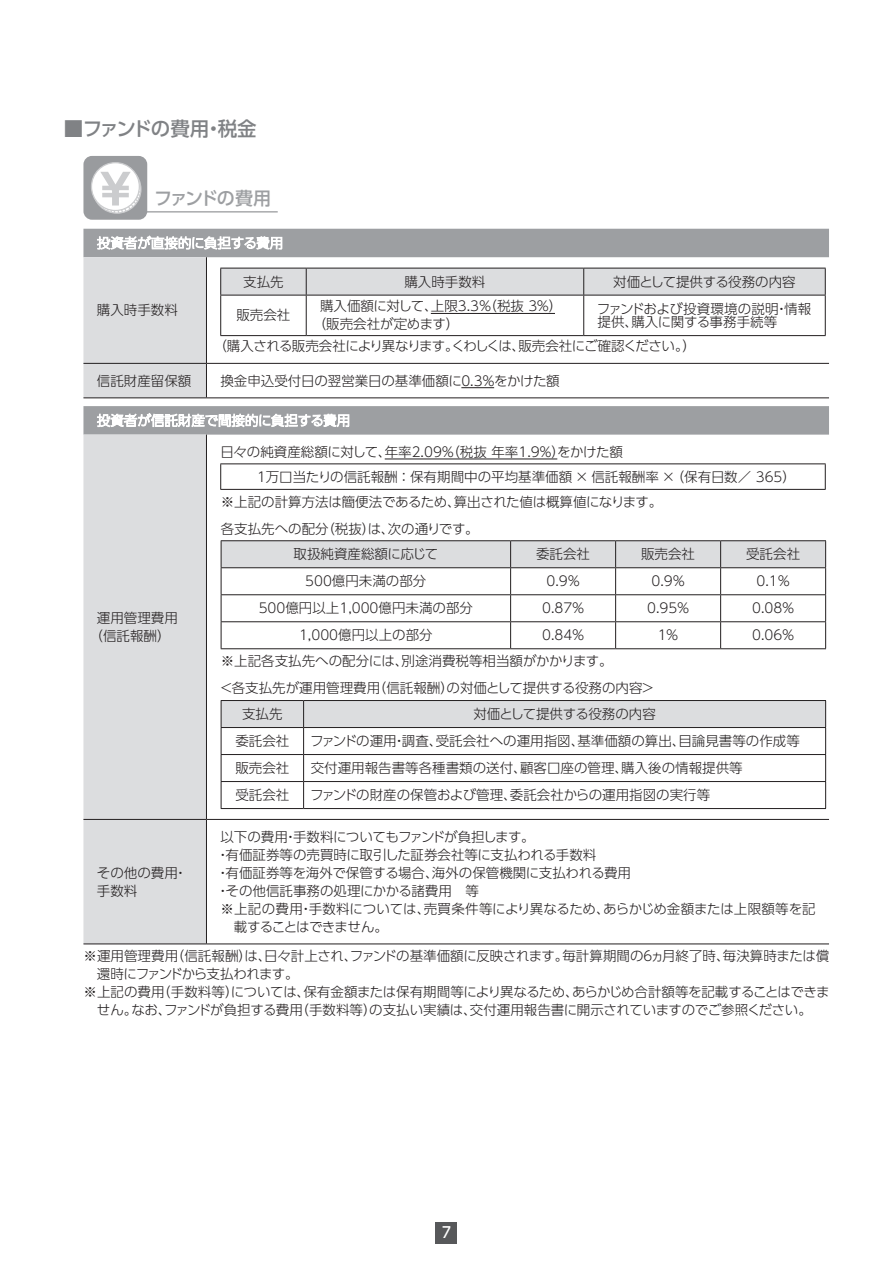
<style>
.page{position:relative;width:893px;height:1263px;background:#fff}
.page>*{position:absolute;margin:0;border:0;box-sizing:border-box;transform-origin:0 0}
.t1{font:500 19.5px "UD Shin Go Pro";letter-spacing:-.06em;color:#808285}
.t2{font:500 18px "UD Shin Go Pro";letter-spacing:-.095em;color:#9d9fa2}
.t3{font:500 15px "UD Shin Go Pro";color:#fff;scale:.9 1}
.t4{font:300 13.5px/18px "UD Shin Go Pro";color:#231f20}
.t5{font:300 13.5px "UD Shin Go Pro";letter-spacing:-.02em;color:#231f20}
.t6{font:300 13.5px "UD Shin Go Pro";letter-spacing:-.025em;color:#231f20}
.t7{font:300 13.5px "UD Shin Go Pro";letter-spacing:-.045em;color:#231f20}
.t8{font:300 13.5px "UD Shin Go Pro";letter-spacing:-.035em;color:#231f20}
.t9{font:300 13.5px "UD Shin Go Pro";letter-spacing:-.06em;color:#231f20}
.t10{font:300 13.5px "UD Shin Go Pro";letter-spacing:-.055em;color:#231f20}
</style>
<div class="page">
<div style="left:436px;top:1222px;width:21px;height:21px;background:#57585a"></div>
<div style="left:83px;top:156px;width:64px;height:64px;background:#999b9e;border-radius:9px"></div>
<div style="left:91px;top:163px;width:48px;height:48px;background:#fff;border-radius:50%"></div>
<div style="left:91px;top:162px;width:49px;height:49px;border:1px solid #cbccce;border-radius:50%"></div>
<svg style="left:100px;top:172px;width:42px;height:42px"></svg>
<hr style="left:128px;top:211px;width:150px;height:1px;background:#999b9e">
<svg style="left:83px;top:229px;width:746px;height:206px"></svg>
<div style="left:83px;top:257px;width:123px;height:140px;background:#dcdddf"></div>
<div style="left:83px;top:435px;width:123px;height:508px;background:#dcdddf"></div>
<hr style="left:206px;top:257px;width:1px;height:106px;background:#231f20">
<hr style="left:83px;top:363px;width:123px;height:1px;background:#231f20">
<hr style="left:206px;top:363px;width:623px;height:1px;background:#231f20">
<hr style="left:206px;top:364px;width:1px;height:33px;background:#231f20">
<hr style="left:83px;top:397px;width:123px;height:1px;background:#231f20">
<hr style="left:206px;top:397px;width:623px;height:1px;background:#231f20">
<hr style="left:83px;top:819px;width:123px;height:1px;background:#231f20">
<hr style="left:206px;top:819px;width:623px;height:1px;background:#231f20">
<hr style="left:206px;top:820px;width:1px;height:123px;background:#231f20">
<hr style="left:83px;top:943px;width:123px;height:1px;background:#231f20">
<hr style="left:206px;top:943px;width:623px;height:1px;background:#231f20">
<hr style="left:206px;top:435px;width:1px;height:384px;background:#231f20">
<svg style="left:97px;top:235px;width:185px;height:15px"></svg>
<svg style="left:220px;top:268px;width:606px;height:27px"></svg>
<hr style="left:220px;top:295px;width:86px;height:1px;background:#231f20">
<hr style="left:220px;top:295px;width:1px;height:40px;background:#231f20">
<hr style="left:306px;top:295px;width:278px;height:1px;background:#231f20">
<hr style="left:306px;top:295px;width:1px;height:40px;background:#231f20">
<hr style="left:584px;top:295px;width:242px;height:1px;background:#231f20">
<hr style="left:583px;top:295px;width:1px;height:40px;background:#231f20">
<hr style="left:825px;top:295px;width:1px;height:40px;background:#231f20">
<hr style="left:220px;top:335px;width:86px;height:1px;background:#231f20">
<hr style="left:306px;top:335px;width:278px;height:1px;background:#231f20">
<hr style="left:584px;top:335px;width:242px;height:1px;background:#231f20">
<hr style="left:431px;top:313px;width:124px;height:1px;background:#231f20">
<hr style="left:461px;top:387px;width:33px;height:1px;background:#231f20">
<svg style="left:97px;top:413px;width:252px;height:14px"></svg>
<hr style="left:220px;top:463px;width:606px;height:1px;background:#231f20">
<svg style="left:220px;top:464px;width:1px;height:25px"></svg>
<svg style="left:825px;top:464px;width:1px;height:25px"></svg>
<hr style="left:220px;top:489px;width:606px;height:1px;background:#231f20">
<hr style="left:385px;top:459px;width:172px;height:1px;background:#231f20">
<hr style="left:221px;top:540px;width:290px;height:1px;background:#231f20">
<hr style="left:511px;top:540px;width:105px;height:1px;background:#231f20">
<hr style="left:616px;top:540px;width:105px;height:1px;background:#231f20">
<hr style="left:721px;top:540px;width:105px;height:1px;background:#231f20">
<svg style="left:221px;top:541px;width:605px;height:107px"></svg>
<hr style="left:221px;top:648px;width:290px;height:1px;background:#231f20">
<hr style="left:511px;top:648px;width:105px;height:1px;background:#231f20">
<hr style="left:616px;top:648px;width:105px;height:1px;background:#231f20">
<hr style="left:721px;top:648px;width:105px;height:1px;background:#231f20">
<svg style="left:221px;top:700px;width:605px;height:108px"></svg>
<hr style="left:221px;top:808px;width:83px;height:1px;background:#231f20">
<hr style="left:304px;top:808px;width:522px;height:1px;background:#231f20">
<h1 class="t1" style="left:64px;top:112px;width:194px">■ファンドの費用・税金</h1>
<h2 class="t2" style="left:154px;top:184px;width:118px">ファンドの費用</h2>
<p class="t4" style="left:97px;top:301px;width:82px">購入時手数料</p>
<p class="t4" style="left:243px;top:272px;width:42px">支払先</p>
<p class="t4" style="left:404px;top:272px;width:82px">購入時手数料</p>
<p class="t4" style="left:613px;top:272px;width:184px">対価として提供する役務の内容</p>
<p class="t4" style="left:236px;top:306px;width:55px">販売会社</p>
<p class="t4" style="left:313px;top:297px;width:251px;text-indent:7px">購入価額に対して、上限3.3％（税抜 ３％）（販売会社が定めます）</p>
<p class="t4" style="left:597px;top:301px;width:216px;line-height:13.5px">ファンドおよび投資環境の説明・情報提供、購入に関する事務手続等</p>
<p class="t7" style="left:213px;top:335px;width:484px">（購入される販売会社により異なります。くわしくは、販売会社にご確認ください。）</p>
<p class="t4" style="left:97px;top:371px;width:96px">信託財産留保額</p>
<p class="t4" style="left:220px;top:371px;width:341px">換金申込受付日の翌営業日の基準価額に0.3％をかけた額</p>
<p class="t4" style="left:90px;top:608px;width:90px;text-align:center">運用管理費用（信託報酬）</p>
<p class="t4" style="left:220px;top:442px;width:404px">日々の純資産総額に対して、年率2.09％（税抜 年率1.9％）をかけた額</p>
<p class="t4" style="left:255px;top:467px;width:543px">１万口当たりの信託報酬 ：保有期間中の平均基準価額 × 信託報酬率 × （保有日数／ 365）</p>
<p class="t5" style="left:221px;top:490px;width:443px">※上記の計算方法は簡便法であるため、算出された値は概算値になります。</p>
<p class="t4" style="left:294px;top:515px;width:187px;line-height:26px;text-indent:-73px">各支払先への配分（税抜）は、次の通りです。取扱純資産総額に応じて</p>
<p class="t4" style="left:536px;top:545px;width:55px">委託会社</p>
<p class="t4" style="left:641px;top:545px;width:55px">販売会社</p>
<p class="t4" style="left:746px;top:545px;width:55px">受託会社</p>
<p class="t4" style="left:305px;top:572px;width:123px">500億円未満の部分</p>
<p class="t4" style="left:547px;top:572px;width:35px">0.9％</p>
<p class="t4" style="left:652px;top:572px;width:35px">0.9％</p>
<p class="t4" style="left:757px;top:572px;width:35px">0.1％</p>
<p class="t4" style="left:259px;top:599px;width:216px">500億円以上1,000億円未満の部分</p>
<p class="t4" style="left:542px;top:599px;width:44px">0.87％</p>
<p class="t4" style="left:647px;top:599px;width:44px">0.95％</p>
<p class="t4" style="left:752px;top:599px;width:44px">0.08％</p>
<p class="t4" style="left:299px;top:626px;width:135px">1,000億円以上の部分</p>
<p class="t4" style="left:542px;top:626px;width:44px">0.84％</p>
<p class="t4" style="left:655px;top:626px;width:25px">１％</p>
<p class="t4" style="left:752px;top:626px;width:44px">0.06％</p>
<p class="t4" style="left:221px;top:652px;width:393px">※上記各支払先への配分には、別途消費税等相当額がかかります。</p>
<p class="t4" style="left:219px;top:679px;width:437px">＜各支払先が運用管理費用（信託報酬）の対価として提供する役務の内容＞</p>
<p class="t4" style="left:242px;top:704px;width:42px">支払先</p>
<p class="t4" style="left:473px;top:704px;width:184px">対価として提供する役務の内容</p>
<p class="t4" style="left:235px;top:731px;width:55px">委託会社</p>
<p class="t4" style="left:310px;top:731px;width:491px">ファンドの運用・調査、受託会社への運用指図、基準価額の算出、目論見書等の作成等</p>
<p class="t4" style="left:235px;top:758px;width:55px">販売会社</p>
<p class="t4" style="left:311px;top:758px;width:434px">交付運用報告書等各種書類の送付、顧客口座の管理、購入後の情報提供等</p>
<p class="t4" style="left:235px;top:785px;width:55px">受託会社</p>
<p class="t4" style="left:310px;top:785px;width:402px">ファンドの財産の保管および管理、委託会社からの運用指図の実行等</p>
<p class="t8" style="left:220px;top:826px;width:316px">以下の費用・手数料についてもファンドが負担します。</p>
<p class="t4" style="left:216px;top:845px;width:382px">・有価証券等の売買時に取引した証券会社等に支払われる手数料</p>
<p class="t4" style="left:216px;top:863px;width:416px">・有価証券等を海外で保管する場合、海外の保管機関に支払われる費用</p>
<p class="t4" style="left:216px;top:881px;width:264px">・その他信託事務の処理にかかる諸費用　等</p>
<p class="t4" style="left:220px;top:899px;width:597px">※上記の費用・手数料については、売買条件等により異なるため、あらかじめ金額または上限額等を記</p>
<p class="t10" style="left:234px;top:916px;width:156px">載することはできません。</p>
<p class="t4" style="left:83px;top:946px;width:747px">※運用管理費用（信託報酬）は、日々計上され、ファンドの基準価額に反映されます。毎計算期間の６ヵ月終了時、毎決算時または償</p>
<p class="t9" style="left:97px;top:963px;width:203px">還時にファンドから支払われます。</p>
<p class="t6" style="left:83px;top:981px;width:748px">※上記の費用（手数料等）については、保有金額または保有期間等により異なるため、あらかじめ合計額等を記載することはできま</p>
<p class="t5" style="left:97px;top:999px;width:716px">せん。なお、ファンドが負担する費用（手数料等）の支払い実績は、交付運用報告書に開示されていますのでご参照ください。</p>
<p class="t4" style="left:97px;top:863px;width:92px">その他の費用・手数料</p>
<p class="t3" style="left:442px;top:1220px;width:11px">7</p>
</div>
